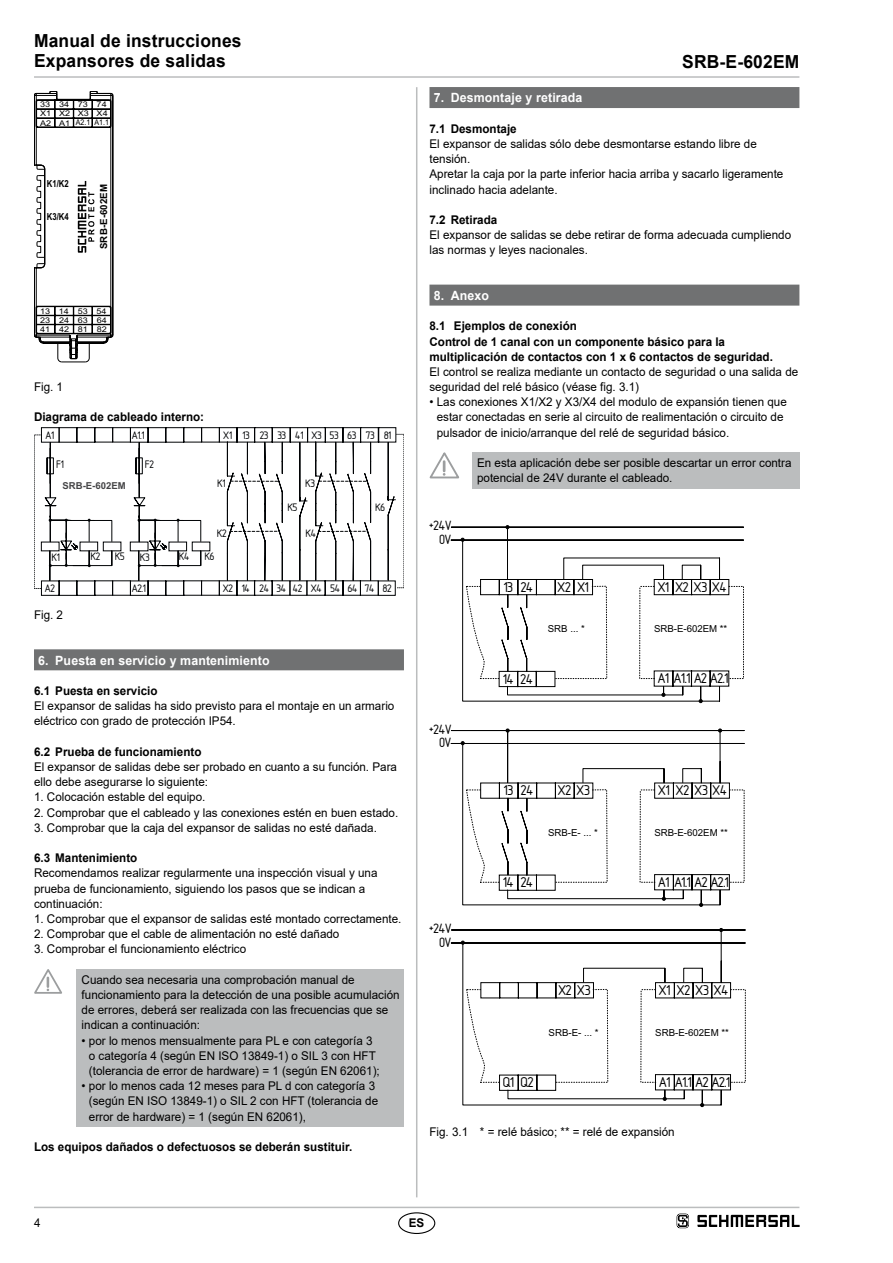
<style>
.page{position:relative;width:893px;height:1263px;background:#fff}
.page>*{position:absolute;margin:0;border:0;box-sizing:border-box;transform-origin:0 0}
.t1{font:700 18px/20.2px "Arial";letter-spacing:.01em;color:#000}
.t2{font:14.85px "Isonorm 3098";letter-spacing:-.04em;color:#000}
.t3{font:14.1px/13.5px "Isonorm 3098";letter-spacing:-.04em;color:#000;text-align:right}
.t4{font:700 12.75px "Arial";letter-spacing:.01em;color:#fff}
.t5{font:12px/15.1px "Arial";color:#000}
.t6{font:700 12px/15.1px "Arial";color:#000}
.t7{font:11.4px "Isonorm 3098";letter-spacing:-.04em;color:#010305}
.t8{font:9.75px "Arial";color:#000}
.t9{font:700 9.75px "Arial";letter-spacing:.025em;color:#000}
.t10{font:700 9.75px "Arial";color:#000;scale:.8 1}
.t11{font:9.6px "Arial";color:#000}
.t12{font:700 9.6px "Arial";color:#454547}
.t13{font:7.8px/9px "Arial";color:#000;scale:1.15 1}
</style>
<div class="page">
<hr style="left:34px;top:1207px;width:765px;height:1px;background:#bbbdbe">
<hr style="left:34px;top:76px;width:765px;height:2px;background:#bbbdbe">
<hr style="left:416px;top:87px;width:1px;height:1110px;background:#bbbdbe">
<div style="left:398px;top:1212px;width:37px;height:22px;border:1px solid #000;border-radius:50%"></div>
<div style="left:34px;top:649px;width:370px;height:21px;background:#707172"></div>
<svg style="left:34px;top:91px;width:79px;height:271px"></svg>
<svg style="left:34px;top:434px;width:370px;height:155px"></svg>
<svg style="left:41px;top:427px;width:355px;height:168px"></svg>
<div style="left:77px;top:969px;width:327px;height:157px;background:#bbbdbe"></div>
<svg style="left:34px;top:969px;width:28px;height:25px"></svg>
<div style="left:429px;top:87px;width:370px;height:21px;background:#707172"></div>
<div style="left:429px;top:285px;width:370px;height:21px;background:#707172"></div>
<div style="left:472px;top:452px;width:327px;height:36px;background:#bbbdbe"></div>
<svg style="left:429px;top:452px;width:30px;height:27px"></svg>
<svg style="left:451px;top:525px;width:293px;height:178px"></svg>
<svg style="left:451px;top:729px;width:293px;height:178px"></svg>
<svg style="left:451px;top:929px;width:294px;height:176px"></svg>
<svg style="left:461px;top:941px;width:4px;height:3px"></svg>
<svg style="left:719px;top:928px;width:4px;height:4px"></svg>
<svg style="left:640px;top:982px;width:105px;height:125px"></svg>
<svg style="left:677px;top:1213px;width:12px;height:15px"></svg>
<svg style="left:697px;top:1215px;width:102px;height:12px"></svg>
<h1 class="t1" style="left:34px;top:31px;width:209px">Manual de instrucciones<br>Expansores de salidas</h1>
<p class="t13" style="left:40px;top:100px;width:59px">33 34 73 74</p>
<p class="t13" style="left:40px;top:109px;width:61px">X1 X2 X3 X4<br>A2 A1 A2.1 A1.1</p>
<p class="t10" style="left:47px;top:177px;width:29px">K1/K2</p>
<p class="t10" style="left:47px;top:210px;width:29px">K3/K4</p>
<p class="t9" style="left:97px;top:249px;width:67px;rotate:-90deg">SRB-E-602EM</p>
<p class="t13" style="left:40px;top:306px;width:59px;text-indent:38px">53<br>23 24 63 64</p>
<p class="t13" style="left:40px;top:306px;width:26px">13 14</p>
<p class="t13" style="left:97px;top:306px;width:10px">54</p>
<p class="t13" style="left:40px;top:325px;width:59px">41 42 81 82</p>
<p class="t5" style="left:34px;top:379px;width:31px">Fig. 1</p>
<p class="t6" style="left:34px;top:410px;width:172px">Diagrama de cableado interno:</p>
<p class="t7" style="left:46px;top:429px;width:10px">A1</p>
<p class="t7" style="left:224px;top:429px;width:82px">X1 13 23 33 41</p>
<p class="t7" style="left:132px;top:429px;width:14px">A1.1</p>
<p class="t7" style="left:57px;top:458px;width:9px">F1</p>
<p class="t7" style="left:146px;top:458px;width:11px">F2</p>
<p class="t7" style="left:312px;top:429px;width:82px">X3 53 63 73 81</p>
<p class="t12" style="left:63px;top:479px;width:65px">SRB-E-602EM</p>
<p class="t7" style="left:218px;top:477px;width:10px">K1</p>
<p class="t7" style="left:217px;top:527px;width:11px">K2</p>
<p class="t7" style="left:52px;top:551px;width:10px">K1</p>
<p class="t7" style="left:91px;top:550px;width:11px">K2</p>
<p class="t7" style="left:116px;top:550px;width:11px">K5</p>
<p class="t7" style="left:205px;top:550px;width:11px">K6</p>
<p class="t7" style="left:140px;top:551px;width:11px">K3</p>
<p class="t7" style="left:180px;top:550px;width:12px">K4</p>
<p class="t7" style="left:306px;top:477px;width:11px">K3</p>
<p class="t7" style="left:288px;top:502px;width:11px">K5</p>
<p class="t7" style="left:376px;top:502px;width:11px">K6</p>
<p class="t7" style="left:306px;top:527px;width:12px">K4</p>
<p class="t7" style="left:45px;top:583px;width:12px">A2</p>
<p class="t7" style="left:223px;top:582px;width:81px">X2 14 24 34 42</p>
<p class="t7" style="left:132px;top:583px;width:16px">A2.1</p>
<p class="t7" style="left:311px;top:582px;width:83px">X4 54 64 74 82</p>
<p class="t5" style="left:34px;top:607px;width:31px">Fig. 2</p>
<p class="t4" style="left:38px;top:651px;width:233px">6. Puesta en servicio y mantenimiento</p>
<p class="t6" style="left:34px;top:683px;width:125px">6.1 Puesta en servicio</p>
<p class="t5" style="left:34px;top:698px;width:362px">El expansor de salidas ha sido previsto para el montaje en un armario eléctrico con grado de protección IP54.</p>
<p class="t6" style="left:34px;top:744px;width:169px">6.2 Prueba de funcionamiento</p>
<p class="t5" style="left:34px;top:759px;width:364px">El expansor de salidas debe ser probado en cuanto a su función. Para ello debe asegurarse lo siguiente:</p>
<p class="t5" style="left:34px;top:789px;width:173px">1. Colocación estable del equipo.</p>
<p class="t5" style="left:34px;top:805px;width:366px">2. Comprobar que el cableado y las conexiones estén en buen estado.</p>
<p class="t5" style="left:34px;top:820px;width:344px">3. Comprobar que la caja del expansor de salidas no esté dañada.</p>
<p class="t6" style="left:34px;top:850px;width:105px">6.3 Mantenimiento</p>
<p class="t5" style="left:34px;top:865px;width:345px">Recomendamos realizar regularmente una inspección visual y una prueba de funcionamiento, siguiendo los pasos que se indican a continuación:</p>
<p class="t5" style="left:34px;top:911px;width:369px">1. Comprobar que el expansor de salidas esté montado correctamente.</p>
<p class="t5" style="left:34px;top:926px;width:307px">2. Comprobar que el cable de alimentación no esté dañado</p>
<p class="t5" style="left:34px;top:941px;width:214px">3. Comprobar el funcionamiento eléctrico</p>
<p class="t5" style="left:82px;top:972px;width:319px">Cuando sea necesaria una comprobación manual de funcionamiento para la detección de una posible acumulación de errores, deberá ser realizada con las frecuencias que se indican a continuación:</p>
<p class="t5" style="left:89px;top:1033px;width:292px;text-indent:-7px">• por lo menos mensualmente para PL e con categoría 3 o categoría 4 (según EN ISO 13849-1) o SIL 3 con HFT (tolerancia de error de hardware) = 1 (según EN 62061);</p>
<p class="t5" style="left:89px;top:1078px;width:291px;text-indent:-7px">• por lo menos cada 12 meses para PL d con categoría 3 (según EN ISO 13849-1) o SIL 2 con HFT (tolerancia de error de hardware) = 1 (según EN 62061),</p>
<p class="t6" style="left:34px;top:1139px;width:320px">Los equipos dañados o defectuosos se deberán sustituir.</p>
<h1 class="t1" style="left:682px;top:52px;width:119px">SRB-E-602EM</h1>
<p class="t4" style="left:434px;top:89px;width:150px">7. Desmontaje y retirada</p>
<p class="t6" style="left:429px;top:121px;width:89px">7.1 Desmontaje</p>
<p class="t5" style="left:429px;top:136px;width:355px">El expansor de salidas sólo debe desmontarse estando libre de tensión.<br>Apretar la caja por la parte inferior hacia arriba y sacarlo ligeramente inclinado hacia adelante.</p>
<p class="t6" style="left:429px;top:212px;width:69px">7.2 Retirada</p>
<p class="t5" style="left:429px;top:227px;width:363px">El expansor de salidas se debe retirar de forma adecuada cumpliendo las normas y leyes nacionales.</p>
<p class="t4" style="left:434px;top:286px;width:57px">8. Anexo</p>
<p class="t6" style="left:429px;top:319px;width:345px">8.1 Ejemplos de conexión<br>Control de 1 canal con un componente básico para la multiplicación de contactos con 1 x 6 contactos de seguridad.</p>
<p class="t5" style="left:429px;top:364px;width:370px">El control se realiza mediante un contacto de seguridad o una salida de seguridad del relé básico (véase fig. 3.1)</p>
<p class="t5" style="left:437px;top:394px;width:352px;text-indent:-7px">• Las conexiones X1/X2 y X3/X4 del modulo de expansión tienen que estar conectadas en serie al circuito de realimentación o circuito de pulsador de inicio/arranque del relé de seguridad básico.</p>
<p class="t5" style="left:477px;top:455px;width:316px">En esta aplicación debe ser posible descartar un error contra potencial de 24V durante el cableado.</p>
<p class="t3" style="left:429px;top:519px;width:24px">+24V<br>0V</p>
<p class="t3" style="left:429px;top:722px;width:24px">+24V<br>0V</p>
<p class="t3" style="left:429px;top:922px;width:24px">+24V<br>0V</p>
<p class="t2" style="left:504px;top:579px;width:31px">13 24</p>
<p class="t2" style="left:558px;top:579px;width:33px">X2 X1</p>
<p class="t2" style="left:658px;top:579px;width:71px">X1 X2 X3 X4</p>
<p class="t11" style="left:548px;top:622px;width:38px">SRB ... *</p>
<p class="t11" style="left:654px;top:622px;width:75px">SRB-E-602EM **</p>
<p class="t2" style="left:503px;top:671px;width:12px">14</p>
<p class="t2" style="left:658px;top:671px;width:72px">A1 A1.1 A2 A2.1</p>
<p class="t2" style="left:521px;top:671px;width:14px">24</p>
<p class="t2" style="left:504px;top:783px;width:31px">13 24</p>
<p class="t2" style="left:558px;top:783px;width:34px">X2 X3</p>
<p class="t2" style="left:658px;top:783px;width:71px">X1 X2 X3 X4</p>
<p class="t11" style="left:548px;top:826px;width:51px">SRB-E- ... *</p>
<p class="t11" style="left:654px;top:826px;width:75px">SRB-E-602EM **</p>
<p class="t2" style="left:503px;top:875px;width:12px">14</p>
<p class="t2" style="left:658px;top:874px;width:72px">A1 A1.1 A2 A2.1</p>
<p class="t2" style="left:521px;top:875px;width:14px">24</p>
<p class="t2" style="left:559px;top:982px;width:34px">X2 X3</p>
<p class="t2" style="left:659px;top:982px;width:71px">X1 X2 X3 X4</p>
<p class="t8" style="left:549px;top:1026px;width:52px">SRB-E- ... *</p>
<p class="t8" style="left:655px;top:1026px;width:75px">SRB-E-602EM **</p>
<p class="t2" style="left:504px;top:1075px;width:32px">Q1 Q2</p>
<p class="t2" style="left:659px;top:1074px;width:73px">A1 A1.1 A2 A2.1</p>
<p class="t5" style="left:429px;top:1124px;width:247px">Fig. 3.1 * = relé básico; ** = relé de expansión</p>
<p class="t5" style="left:34px;top:1215px;width:8px">4</p>
<p class="t6" style="left:409px;top:1215px;width:17px">ES</p>
</div>
